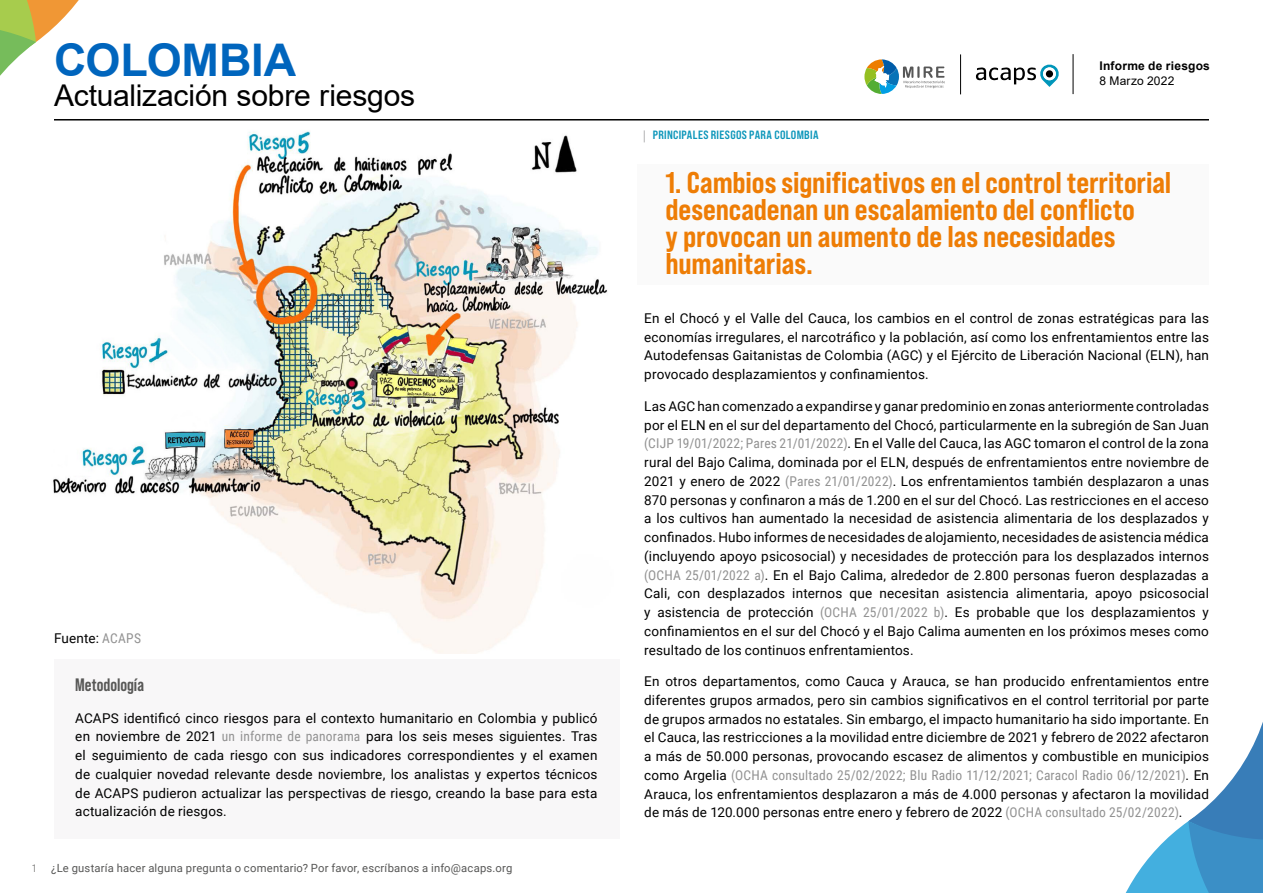
<style>
.page{position:relative;width:1263px;height:893px;background:#fff}
.page>*{position:absolute;margin:0;border:0;box-sizing:border-box;transform-origin:0 0}
.t1{font:700 45px "Arial";letter-spacing:-.005em;color:#0065bd}
.t2{font:30px/27px "Bebas Neue Pro Semi Exp X Bold";letter-spacing:-.005em;color:#ee7d05}
.t3{font:30px "Arial";letter-spacing:-.005em;color:#000}
.t4{font:700 18px "Bebas Neue Pro";color:#575756}
.t5{font:13.5px/18.8px "Roboto";letter-spacing:.01em;color:#000;text-align:justify}
.t6{font:13.5px "Roboto Condensed";letter-spacing:.01em;color:#929292}
.t7{font:700 12px "Bebas Neue Pro Semi Exp";letter-spacing:.03em;color:#0c96ba}
.t8{font:700 12px "Arial";letter-spacing:.02em;color:#000}
.t9{font:12px "Arial";letter-spacing:.015em;color:#000}
.t10{font:11.25px "Roboto";letter-spacing:.02em;color:#575756}
.t11{font:300 10.5px "Roboto Condensed";color:#575756}
.s1{font-family:"Roboto Condensed";color:#929292}
.s2{font-family:"Roboto";color:#000}
</style>
<div class="page">
<svg style="left:0;top:1px;width:78px;height:75px"></svg>
<svg style="left:1125px;top:722px;width:138px;height:171px"></svg>
<svg style="left:976px;top:65px;width:83px;height:22px"></svg>
<svg style="left:1043px;top:67px;width:13px;height:13px"></svg>
<div style="left:1046px;top:70px;width:7px;height:7px;background:#000;border-radius:50%"></div>
<hr style="left:1073px;top:54px;width:1px;height:40px;background:#000">
<hr style="left:960px;top:54px;width:1px;height:40px;background:#000">
<svg style="left:864px;top:59px;width:81px;height:35px"></svg>
<img style="left:53px;top:131px;width:555px;height:523px">
<div style="left:54px;top:659px;width:566px;height:180px;background:#f8f7f8"></div>
<hr style="left:54px;top:119px;width:1155px;height:2px;background:#000">
<svg style="left:644px;top:130px;width:1px;height:12px"></svg>
<div style="left:638px;top:164px;width:571px;height:39px;background:#fafafa"></div>
<div style="left:638px;top:191px;width:571px;height:93px;background:#fafafa"></div>
<h1 class="t1" style="left:54px;top:29px;width:244px">COLOMBIA</h1>
<h2 class="t3" style="left:54px;top:75px;width:363px">Actualización sobre riesgos</h2>
<p class="t5" style="left:54px;top:628px;width:89px">Fuente: <span class="s1">ACAPS</span></p>
<h3 class="t4" style="left:75px;top:674px;width:70px">Metodología</h3>
<p class="t5" style="left:75px;top:708px;width:524px">ACAPS identificó cinco riesgos para el contexto humanitario en Colombia y publicó en noviembre de 2021 <span class="s1">un informe de panorama</span> para los seis meses siguientes. Tras el seguimiento de cada riesgo con sus indicadores correspondientes y el examen de cualquier novedad relevante desde noviembre, los analistas y expertos técnicos de ACAPS pudieron actualizar las perspectivas de riesgo, creando la base para esta actualización de riesgos.</p>
<p class="t11" style="left:32px;top:861px;width:7px">1</p>
<p class="t10" style="left:51px;top:860px;width:463px">¿Le gustaría hacer alguna pregunta o comentario? Por favor, escríbanos a info@acaps.org</p>
<p class="t8" style="left:1099px;top:58px;width:112px">Informe de riesgos</p>
<p class="t9" style="left:1099px;top:73px;width:76px">8 Marzo 2022</p>
<p class="t7" style="left:653px;top:127px;width:167px">PRINCIPALES RIESGOS PARA COLOMBIA</p>
<h2 class="t2" style="left:665px;top:169px;width:507px">1. Cambios significativos en el control territorial desencadenan un escalamiento del conflicto<br>y provocan un aumento de las necesidades humanitarias.</h2>
<p class="t5" style="left:644px;top:308px;width:566px">En el Chocó y el Valle del Cauca, los cambios en el control de zonas estratégicas para las economías irregulares, el narcotráfico y la población, así como los enfrentamientos entre las Autodefensas Gaitanistas de Colombia (AGC) y el Ejército de Liberación Nacional (ELN), han provocado desplazamientos y confinamientos.</p>
<p class="t5" style="left:644px;top:396px;width:566px">Las AGC han comenzado a expandirse y ganar predominio en zonas anteriormente controladas por el ELN en el sur del departamento del Chocó, particularmente en la subregión de San Juan <span class="s1">(CIJP 19/01/2022; Pares 21/01/2022)</span>. En el Valle del Cauca, las AGC tomaron el control de la zona rural del Bajo Calima, dominada por el ELN, después de enfrentamientos entre noviembre de 2021 y enero de 2022 <span class="s1">(Pares 21/01/2022)</span>. Los enfrentamientos también desplazaron a unas 870 personas y confinaron a más de 1.200 en el sur del Chocó. Las restricciones en el acceso a los cultivos han aumentado la necesidad de asistencia alimentaria de los desplazados y confinados. Hubo informes de necesidades de alojamiento, necesidades de asistencia médica (incluyendo apoyo psicosocial) y necesidades de protección para los desplazados internos <span class="s1">(OCHA 25/01/2022 a)</span>. En el Bajo Calima, alrededor de 2.800 personas fueron desplazadas a Cali, con desplazados internos que necesitan asistencia alimentaria, apoyo psicosocial y asistencia de protección <span class="s1">(OCHA 25/01/2022 b)</span>. Es probable que los desplazamientos y confinamientos en el sur del Chocó y el Bajo Calima aumenten en los próximos meses como resultado de los continuos enfrentamientos.</p>
<p class="t5" style="left:644px;top:671px;width:566px">En otros departamentos, como Cauca y Arauca, se han producido enfrentamientos entre diferentes grupos armados, pero sin cambios significativos en el control territorial por parte de grupos armados no estatales. Sin embargo, el impacto humanitario ha sido importante. En el Cauca, las restricciones a la movilidad entre diciembre de 2021 y febrero de 2022 afectaron a más de 50.000 personas, provocando escasez de alimentos y combustible en municipios</p>
<p class="t6" style="left:644px;top:765px;width:566px"><span class="s2">como Argelia</span> (OCHA consultado 25/02/2022; Blu Radio 11/12/2021; Caracol Radio 06/12/2021)<span class="s2">. En</span></p>
<p class="t5" style="left:644px;top:784px;width:566px">Arauca, los enfrentamientos desplazaron a más de 4.000 personas y afectaron la movilidad de más de 120.000 personas entre enero y febrero de 2022 <span class="s1">(OCHA consultado 25/02/2022)</span>.</p>
</div>
